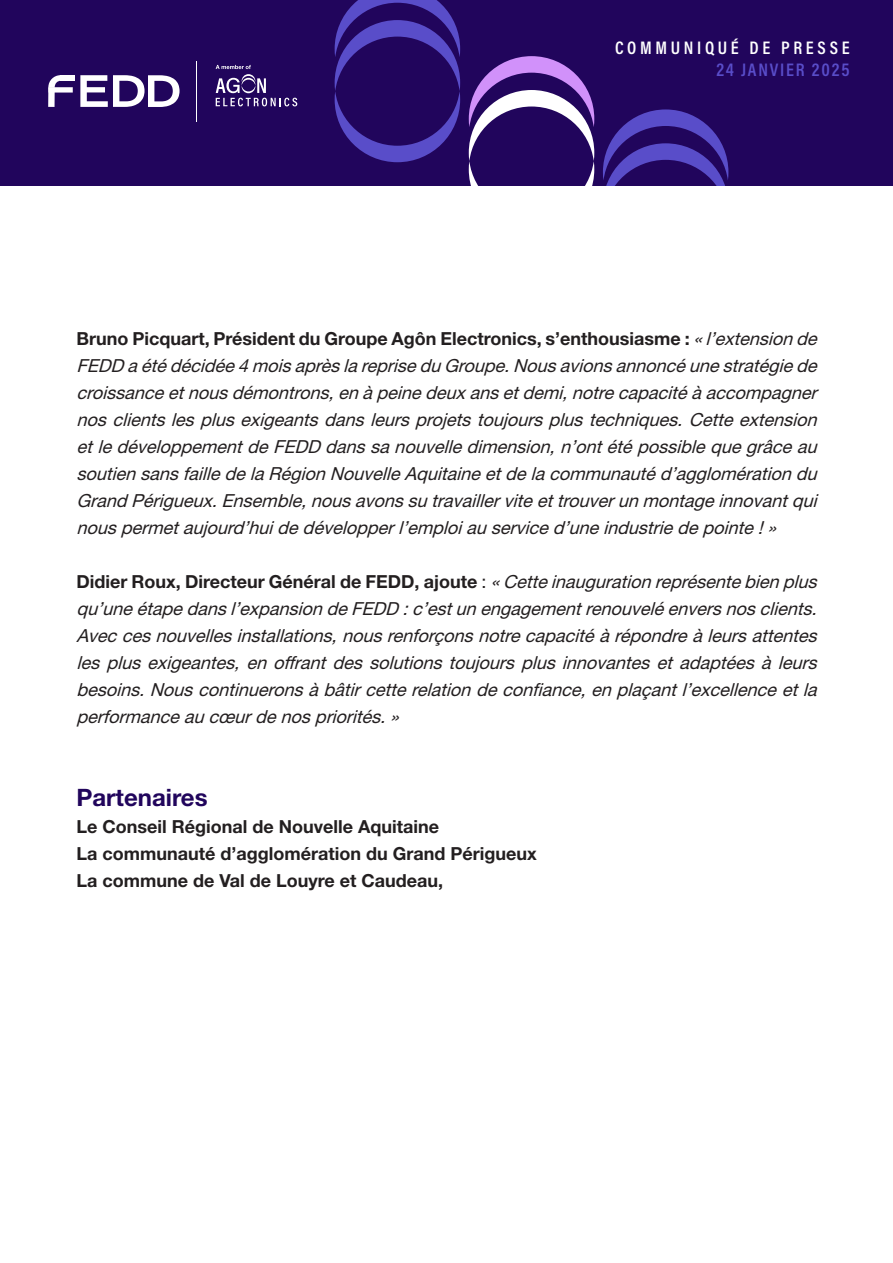
<style>
.page{position:relative;width:893px;height:1263px;background:#fff}
.page>*{position:absolute;margin:0;border:0;box-sizing:border-box;transform-origin:0 0}
.t1{font:700 24px "Helvetica Neue LT Std";color:#21055c}
.t2{font:600 18.3px "Acumin Pro Cond";letter-spacing:.2em;color:#fff}
.t3{font:600 18.3px "Acumin Pro Cond";letter-spacing:.1em;color:#594dc9}
.t4{font:italic 18px/27px "Helvetica Neue LT Std";color:#231f20;text-align:justify}
.t5{font:700 18px "Helvetica Neue LT Std";color:#231f20}
.s1{font-weight:700;font-style:normal}
.s2{font-style:normal}
</style>
<div class="page">
<div style="left:0;top:0;width:893px;height:185px;background:#21055c"></div>
<svg style="left:469px;top:56px;width:125px;height:129px"></svg>
<svg style="left:603px;top:109px;width:125px;height:76px"></svg>
<svg style="left:335px;top:0;width:125px;height:162px"></svg>
<hr style="left:196px;top:61px;width:1px;height:61px;background:#fff">
<svg style="left:216px;top:65px;width:81px;height:41px"></svg>
<svg style="left:80px;top:75px;width:100px;height:32px"></svg>
<div style="left:61px;top:75px;width:14px;height:6px;background:#fff"></div>
<div style="left:48px;top:87px;width:25px;height:6px;background:#fff"></div>
<div style="left:48px;top:87px;width:7px;height:20px;background:#fff"></div>
<svg style="left:48px;top:75px;width:13px;height:12px"></svg>
<p class="t2" style="left:615px;top:35px;width:236px">COMMUNIQUÉ DE PRESSE</p>
<p class="t3" style="left:716px;top:57px;width:135px">24 JANVIER 2025</p>
<p class="t4" style="left:77px;top:325px;width:747px"><span class="s1">Bruno Picquart, Président du Groupe Agôn Electronics, s’enthousiasme :</span> «l’extensionde FEDD aétédécidée4moisaprèslarepriseduGroupe.Nousavionsannoncéunestratégiede croissanceetnousdémontrons,enàpeinedeuxansetdemi,notrecapacitéàaccompagner nosclientslesplusexigeantsdansleursprojetstoujoursplustechniques.Cetteextension etledéveloppementdeFEDD danssanouvelledimension,n’ontétépossiblequegrâceau soutiensansfailledelaRégionNouvelleAquitaineetdelacommunautéd’agglomérationdu Grand Périgueux.Ensemble,nousavonssutravaillerviteettrouverunmontageinnovantqui nouspermetaujourd’huidedévelopperl’emploiauserviced’uneindustriedepointe!»</p>
<p class="t4" style="left:77px;top:568px;width:747px"><span class="s1">Didier Roux, Directeur Général de FEDD, ajoute</span> <span class="s2">:</span> «Cetteinaugurationreprésentebienplus qu’uneétapedansl’expansiondeFEDD :c’estunengagementrenouveléenversnosclients.<br>Aveccesnouvellesinstallations,nousrenforçonsnotrecapacitéàrépondreàleursattentes les plus exigeantes, en offrant des solutions toujours plus innovantes et adaptées à leurs besoins.Nouscontinueronsàbâtircetterelationdeconfiance,enplaçantl’excellenceetla performanceaucœurdenospriorités.»</p>
<p class="t1" style="left:77px;top:782px;width:133px">Partenaires</p>
<p class="t5" style="left:77px;top:815px;width:364px">Le Conseil Régional de Nouvelle Aquitaine</p>
<p class="t5" style="left:77px;top:842px;width:462px">La communauté d’agglomération du Grand Périgueux</p>
<p class="t5" style="left:77px;top:869px;width:368px">La commune de Val de Louyre et Caudeau,</p>
</div>
